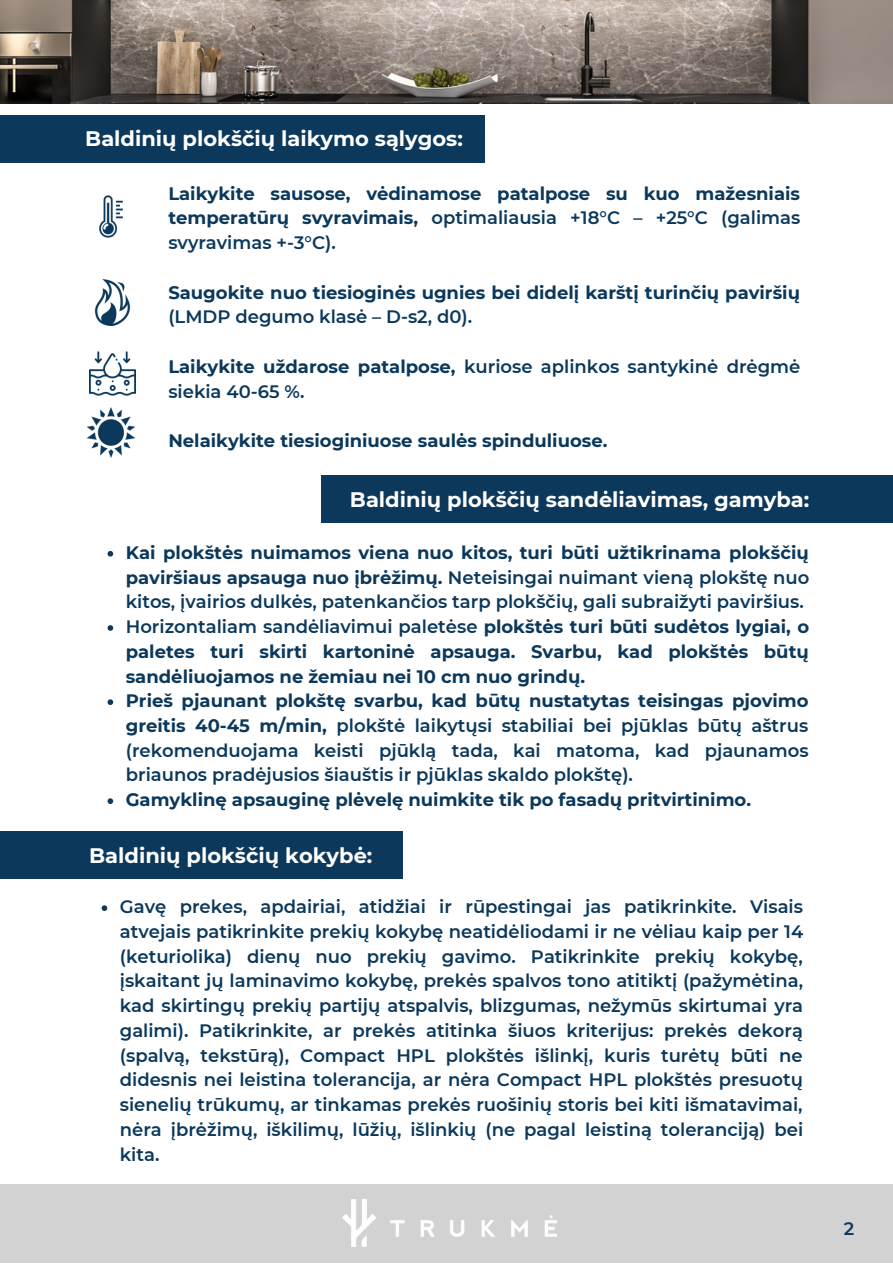
<style>
.page{position:relative;width:893px;height:1264px;background:#fff}
.page>*{position:absolute;margin:0;border:0;box-sizing:border-box;transform-origin:0 0}
.t1{font:700 21px "Montserrat";color:#fff}
.t2{font:600 18px/24.8px "Montserrat";color:#0b385b;text-align:justify}
.t3{font:700 18px/24.8px "Montserrat";color:#0b385b;text-align:justify}
.s1{font-weight:600}
.s2{font-weight:700}
</style>
<div class="page">
<img style="left:0;top:0;width:892px;height:103px">
<div style="left:0;top:1184px;width:892px;height:78px;background:#d3d2d2"></div>
<img style="left:342px;top:1199px;width:214px;height:47px">
<div style="left:0;top:115px;width:484px;height:48px;background:#0b385b"></div>
<div style="left:321px;top:475px;width:571px;height:48px;background:#0b385b"></div>
<svg style="left:108px;top:551px;width:5px;height:5px"></svg>
<svg style="left:108px;top:625px;width:5px;height:5px"></svg>
<svg style="left:108px;top:699px;width:5px;height:6px"></svg>
<svg style="left:108px;top:798px;width:5px;height:6px"></svg>
<div style="left:0;top:831px;width:403px;height:48px;background:#0b385b"></div>
<img style="left:99px;top:195px;width:24px;height:43px">
<img style="left:94px;top:280px;width:37px;height:46px">
<img style="left:87px;top:408px;width:48px;height:49px">
<img style="left:89px;top:351px;width:46px;height:45px">
<svg style="left:102px;top:905px;width:5px;height:6px"></svg>
<p class="t1" style="left:85px;top:126px;width:379px">Baldinių plokščių laikymo sąlygos:</p>
<p class="t3" style="left:168px;top:181px;width:633px">Laikykite sausose, vėdinamose patalpose su kuo mažesniais temperatūrų svyravimais, <span class="s1">optimaliausia +18°C – +25°C (galimas svyravimas +-3°C).</span></p>
<p class="t3" style="left:168px;top:280px;width:633px">Saugokite nuo tiesioginės ugnies bei didelį karštį turinčių paviršių <span class="s1">(LMDP degumo klasė – D-s2, d0).</span></p>
<p class="t2" style="left:168px;top:354px;width:633px"><span class="s2">Laikykite uždarose patalpose,</span> kuriose aplinkos santykinė drėgmė siekia 40-65 %.</p>
<p class="t3" style="left:168px;top:428px;width:440px">Nelaikykite tiesioginiuose saulės spinduliuose.</p>
<p class="t1" style="left:350px;top:486px;width:461px">Baldinių plokščių sandėliavimas, gamyba:</p>
<p class="t2" style="left:126px;top:540px;width:685px"><span class="s2">Kai plokštės nuimamos viena nuo kitos, turi būti užtikrinama plokščių paviršiaus apsauga nuo įbrėžimų.</span> Neteisingai nuimant vieną plokštę nuo kitos, įvairios dulkės, patenkančios tarp plokščių, gali subraižyti paviršius.</p>
<p class="t3" style="left:126px;top:614px;width:684px"><span class="s1">Horizontaliam sandėliavimui paletėse</span> plokštės turi būti sudėtos lygiai, o paletes turi skirti kartoninė apsauga. Svarbu, kad plokštės būtų sandėliuojamos ne žemiau nei 10 cm nuo grindų.</p>
<p class="t2" style="left:126px;top:688px;width:684px"><span class="s2">Prieš pjaunant plokštę svarbu, kad būtų nustatytas teisingas pjovimo greitis 40-45 m/min,</span> plokštė laikytųsi stabiliai bei pjūklas būtų aštrus (rekomenduojama keisti pjūklą tada, kai matoma, kad pjaunamos briaunos pradėjusios šiauštis ir pjūklas skaldo plokštę).</p>
<p class="t3" style="left:126px;top:787px;width:626px">Gamyklinę apsauginę plėvelę nuimkite tik po fasadų pritvirtinimo.</p>
<p class="t1" style="left:89px;top:842px;width:284px">Baldinių plokščių kokybė:</p>
<p class="t2" style="left:120px;top:894px;width:684px">Gavę prekes, apdairiai, atidžiai ir rūpestingai jas patikrinkite. Visais atvejais patikrinkite prekių kokybę neatidėliodami ir ne vėliau kaip per 14 (keturiolika) dienų nuo prekių gavimo. Patikrinkite prekių kokybę, įskaitant jų laminavimo kokybę, prekės spalvos tono atitiktį (pažymėtina, kad skirtingų prekių partijų atspalvis, blizgumas, nežymūs skirtumai yra galimi). Patikrinkite, ar prekės atitinka šiuos kriterijus: prekės dekorą (spalvą, tekstūrą), Compact HPL plokštės išlinkį, kuris turėtų būti ne didesnis nei leistina tolerancija, ar nėra Compact HPL plokštės presuotų sienelių trūkumų, ar tinkamas prekės ruošinių storis bei kiti išmatavimai, nėra įbrėžimų, iškilimų, lūžių, išlinkių (ne pagal leistiną toleranciją) bei kita.</p>
<p class="t2" style="left:843px;top:1216px;width:12px">2</p>
</div>
